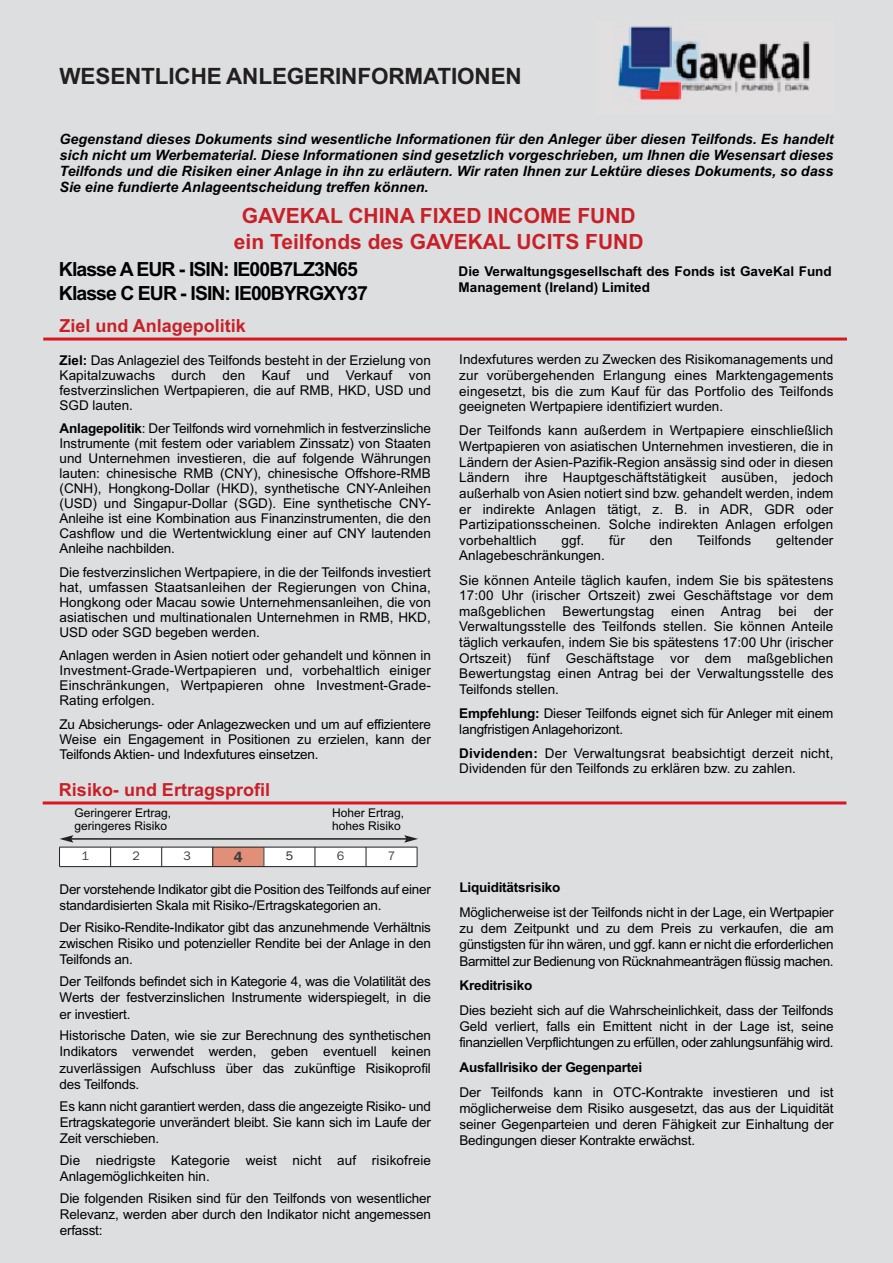
<style>
.page{position:relative;width:893px;height:1263px;background:#dddee0}
.page>*{position:absolute;margin:0;border:0;box-sizing:border-box;transform-origin:0 0}
.t1{font:700 22.5px "Arial";letter-spacing:-.005em;color:#231f20}
.t2{font:700 21px/25.2px "Arial";color:#c82028;text-align:center}
.t3{font:700 19.5px/23.4px "Arial";letter-spacing:-.05em;color:#000}
.t4{font:700 18px "Arial";color:#c82028}
.t5{font:italic 700 14.25px/15.8px "Arial";color:#000;text-align:justify}
.t6{font:13.5px/15px "Arial";color:#000;text-align:justify}
.t7{font:700 13.5px/16.2px "Arial";color:#000}
.t8{font:13.5px/16.2px "Arial";letter-spacing:-.02em;color:#000}
.t9{font:12.75px "Franklin Gothic";color:#3e3e3f}
.t10{font:700 12.75px "Franklin";color:#3e3e3f}
.t11{font:12.75px "Franklin Gothic";color:#1a1a1a}
.t12{font:12px "Arial";color:#000}
.s1{font-weight:700}
</style>
<div class="page">
<div style="left:60px;top:847px;width:51px;height:20px;background:#fff"></div>
<div style="left:111px;top:847px;width:51px;height:20px;background:#fff"></div>
<div style="left:162px;top:847px;width:51px;height:20px;background:#fff"></div>
<div style="left:213px;top:847px;width:51px;height:20px;background:#e18f78"></div>
<div style="left:264px;top:847px;width:51px;height:20px;background:#fff"></div>
<div style="left:315px;top:847px;width:51px;height:20px;background:#fff"></div>
<div style="left:366px;top:847px;width:51px;height:20px;background:#fff"></div>
<svg style="left:110px;top:848px;width:1px;height:18px"></svg>
<svg style="left:161px;top:848px;width:1px;height:18px"></svg>
<svg style="left:213px;top:848px;width:1px;height:18px"></svg>
<svg style="left:264px;top:848px;width:1px;height:18px"></svg>
<svg style="left:315px;top:848px;width:1px;height:18px"></svg>
<svg style="left:366px;top:848px;width:1px;height:18px"></svg>
<hr style="left:60px;top:847px;width:357px;height:1px;background:#231f20">
<hr style="left:60px;top:866px;width:357px;height:1px;background:#231f20">
<hr style="left:71px;top:838px;width:336px;height:2px;background:#231f20">
<svg style="left:59px;top:835px;width:14px;height:32px"></svg>
<svg style="left:404px;top:835px;width:14px;height:32px"></svg>
<img style="left:618px;top:26px;width:192px;height:75px">
<hr style="left:43px;top:338px;width:804px;height:3px;background:#d8171f">
<hr style="left:43px;top:801px;width:803px;height:3px;background:#d8171f">
<h1 class="t1" style="left:60px;top:63px;width:464px">WESENTLICHE ANLEGERINFORMATIONEN</h1>
<p class="t5" style="left:60px;top:132px;width:775px">Gegenstand dieses Dokuments sind wesentliche Informationen für den Anleger über diesen Teilfonds. Es handelt sich nicht um Werbematerial. Diese Informationen sind gesetzlich vorgeschrieben, um Ihnen die Wesensart dieses Teilfonds und die Risiken einer Anlage in ihn zu erläutern. Wir raten Ihnen zur Lektüre dieses Dokuments, so dass Sie eine fundierte Anlageentscheidung treffen können.</p>
<h2 class="t2" style="left:234px;top:203px;width:411px">GAVEKAL CHINA FIXED INCOME FUND ein Teilfonds des GAVEKAL UCITS FUND</h2>
<h3 class="t3" style="left:59px;top:258px;width:311px">Klasse A EUR - ISIN: IE00B7LZ3N65<br>Klasse C EUR - ISIN: IE00BYRGXY37</h3>
<p class="t7" style="left:459px;top:263px;width:375px">Die Verwaltungsgesellschaft des Fonds ist GaveKal Fund<br>Management (Ireland) Limited</p>
<h3 class="t4" style="left:60px;top:315px;width:188px">Ziel und Anlagepolitik</h3>
<p class="t6" style="left:60px;top:352px;width:373px"><span class="s1">Ziel:</span> Das Anlageziel des Teilfonds besteht in der Erzielung von Kapitalzuwachs durch den Kauf und Verkauf von festverzinslichen Wertpapieren, die auf RMB, HKD, USD und SGD lauten.</p>
<p class="t6" style="left:60px;top:421px;width:373px"><span class="s1">Anlagepolitik</span>: Der Teilfonds wird vornehmlich in festverzinsliche Instrumente (mit festem oder variablem Zinssatz) von Staaten und Unternehmen investieren, die auf folgende Währungen lauten: chinesische RMB (CNY), chinesische Offshore-RMB (CNH), Hongkong-Dollar (HKD), synthetische CNY-Anleihen (USD) und Singapur-Dollar (SGD). Eine synthetische CNY-Anleihe ist eine Kombination aus Finanzinstrumenten, die den Cashflow und die Wertentwicklung einer auf CNY lautenden Anleihe nachbilden.</p>
<p class="t6" style="left:60px;top:564px;width:373px">Die festverzinslichen Wertpapiere, in die der Teilfonds investiert hat, umfassen Staatsanleihen der Regierungen von China, Hongkong oder Macau sowie Unternehmensanleihen, die von asiatischen und multinationalen Unternehmen in RMB, HKD, USD oder SGD begeben werden.</p>
<p class="t6" style="left:60px;top:648px;width:373px">Anlagen werden in Asien notiert oder gehandelt und können in Investment-Grade-Wertpapieren und, vorbehaltlich einiger Einschränkungen, Wertpapieren ohne Investment-Grade-Rating erfolgen.</p>
<p class="t6" style="left:60px;top:716px;width:373px">Zu Absicherungs- oder Anlagezwecken und um auf effizientere Weise ein Engagement in Positionen zu erzielen, kann der Teilfonds Aktien- und Indexfutures einsetzen.</p>
<h3 class="t4" style="left:59px;top:779px;width:213px">Risiko- und Ertragsprofil</h3>
<p class="t12" style="left:75px;top:806px;width:98px">Geringerer Ertrag,</p>
<p class="t12" style="left:332px;top:806px;width:74px">Hoher Ertrag,</p>
<p class="t12" style="left:75px;top:819px;width:94px">geringeres Risiko</p>
<p class="t12" style="left:332px;top:819px;width:70px">hohes Risiko</p>
<p class="t9" style="left:81px;top:848px;width:9px">1</p>
<p class="t9" style="left:132px;top:848px;width:9px">2</p>
<p class="t9" style="left:183px;top:848px;width:9px">3</p>
<p class="t10" style="left:234px;top:850px;width:11px">4</p>
<p class="t11" style="left:286px;top:848px;width:9px">5</p>
<p class="t9" style="left:337px;top:848px;width:9px">6</p>
<p class="t9" style="left:388px;top:848px;width:9px">7</p>
<p class="t8" style="left:60px;top:881px;width:373px">Der vorstehende Indikator gibt die Position des Teilfonds auf einer standardisierten Skala mit Risiko-/Ertragskategorien an.</p>
<p class="t6" style="left:60px;top:919px;width:373px;line-height:16.2px">Der Risiko-Rendite-Indikator gibt das anzunehmende Verhältnis zwischen Risiko und potenzieller Rendite bei der Anlage in den Teilfonds an.</p>
<p class="t6" style="left:60px;top:973px;width:373px;line-height:16.2px">Der Teilfonds befindet sich in Kategorie 4, was die Volatilität des Werts der festverzinslichen Instrumente widerspiegelt, in die er investiert.</p>
<p class="t6" style="left:60px;top:1027px;width:373px;line-height:16.2px">Historische Daten, wie sie zur Berechnung des synthetischen Indikators verwendet werden, geben eventuell keinen zuverlässigen Aufschluss über das zukünftige Risikoprofil des Teilfonds.</p>
<p class="t6" style="left:60px;top:1098px;width:373px;line-height:16.2px">Es kann nicht garantiert werden, dass die angezeigte Risiko- und Ertragskategorie unverändert bleibt. Sie kann sich im Laufe der Zeit verschieben.</p>
<p class="t6" style="left:60px;top:1152px;width:373px;line-height:16.2px">Die niedrigste Kategorie weist nicht auf risikofreie<br>Anlagemöglichkeiten hin.</p>
<p class="t6" style="left:60px;top:1190px;width:373px;line-height:16.2px">Die folgenden Risiken sind für den Teilfonds von wesentlicher Relevanz, werden aber durch den Indikator nicht angemessen erfasst:</p>
<p class="t6" style="left:459px;top:352px;width:376px;line-height:15.6px">Indexfutures werden zu Zwecken des Risikomanagements und zur vorübergehenden Erlangung eines Marktengagements eingesetzt, bis die zum Kauf für das Portfolio des Teilfonds geeigneten Wertpapiere identifiziert wurden.</p>
<p class="t6" style="left:459px;top:423px;width:376px;line-height:15.6px">Der Teilfonds kann außerdem in Wertpapiere einschließlich Wertpapieren von asiatischen Unternehmen investieren, die in Ländern der Asien-Pazifik-Region ansässig sind oder in diesen Ländern ihre Hauptgeschäftstätigkeit ausüben, jedoch außerhalb von Asien notiert sind bzw. gehandelt werden, indem er indirekte Anlagen tätigt, z. B. in ADR, GDR oder Partizipationsscheinen. Solche indirekten Anlagen erfolgen vorbehaltlich</p>
<p class="t6" style="left:561px;top:533px;width:24px">ggf.</p>
<p class="t6" style="left:609px;top:533px;width:18px">für</p>
<p class="t6" style="left:650px;top:533px;width:24px">den</p>
<p class="t6" style="left:697px;top:533px;width:56px">Teilfonds</p>
<p class="t6" style="left:776px;top:533px;width:59px">geltender</p>
<p class="t6" style="left:459px;top:544px;width:376px;line-height:24.2px">Anlagebeschränkungen.<br>Sie können Anteile täglich kaufen, indem Sie bis spätestens</p>
<p class="t6" style="left:459px;top:588px;width:376px;line-height:15.6px">17:00 Uhr (irischer Ortszeit) zwei Geschäftstage vor dem maßgeblichen</p>
<p class="t6" style="left:459px;top:603px;width:376px;line-height:15.6px;text-indent:354px">der Verwaltungsstelle des Teilfonds stellen. Sie können Anteile täglich verkaufen, indem Sie bis spätestens 17:00 Uhr (irischer Ortszeit) fünf Geschäftstage vor dem maßgeblichen Bewertungstag einen Antrag bei der Verwaltungsstelle des Teilfonds stellen.</p>
<p class="t6" style="left:459px;top:706px;width:376px;line-height:15.6px"><span class="s1">Empfehlung:</span> Dieser Teilfonds eignet sich für Anleger mit einem langfristigen Anlagehorizont.</p>
<p class="t6" style="left:459px;top:745px;width:376px;line-height:15.6px"><span class="s1">Dividenden:</span> Der Verwaltungsrat beabsichtigt derzeit nicht,<br>Dividenden für den Teilfonds zu erklären bzw. zu zahlen.</p>
<p class="t6" style="left:562px;top:604px;width:93px">Bewertungstag</p>
<p class="t6" style="left:671px;top:604px;width:92px">einen Antrag</p>
<p class="t6" style="left:778px;top:604px;width:20px">bei</p>
<p class="t7" style="left:459px;top:879px;width:103px">Liquiditätsrisiko</p>
<p class="t6" style="left:459px;top:904px;width:376px;line-height:16.2px">Möglicherweise ist der Teilfonds nicht in der Lage, ein Wertpapier zu dem Zeitpunkt und zu dem Preis zu verkaufen, die am günstigsten für ihn wären, und ggf. kann er nicht die erforderlichen Barmittel zur Bedienung von Rücknahmeanträgen flüssig machen.</p>
<p class="t7" style="left:459px;top:977px;width:74px">Kreditrisiko</p>
<p class="t6" style="left:459px;top:1002px;width:376px;line-height:16.2px">Dies bezieht sich auf die Wahrscheinlichkeit, dass der Teilfonds Geld verliert, falls ein Emittent nicht in der Lage ist, seine finanziellen Verpflichtungen zu erfüllen, oder zahlungsunfähig wird.</p>
<p class="t7" style="left:459px;top:1059px;width:184px">Ausfallrisiko der Gegenpartei</p>
<p class="t6" style="left:459px;top:1084px;width:376px;line-height:16.2px">Der Teilfonds kann in OTC-Kontrakte investieren und ist möglicherweise dem Risiko ausgesetzt, das aus der Liquidität seiner Gegenparteien und deren Fähigkeit zur Einhaltung der Bedingungen dieser Kontrakte erwächst.</p>
</div>
